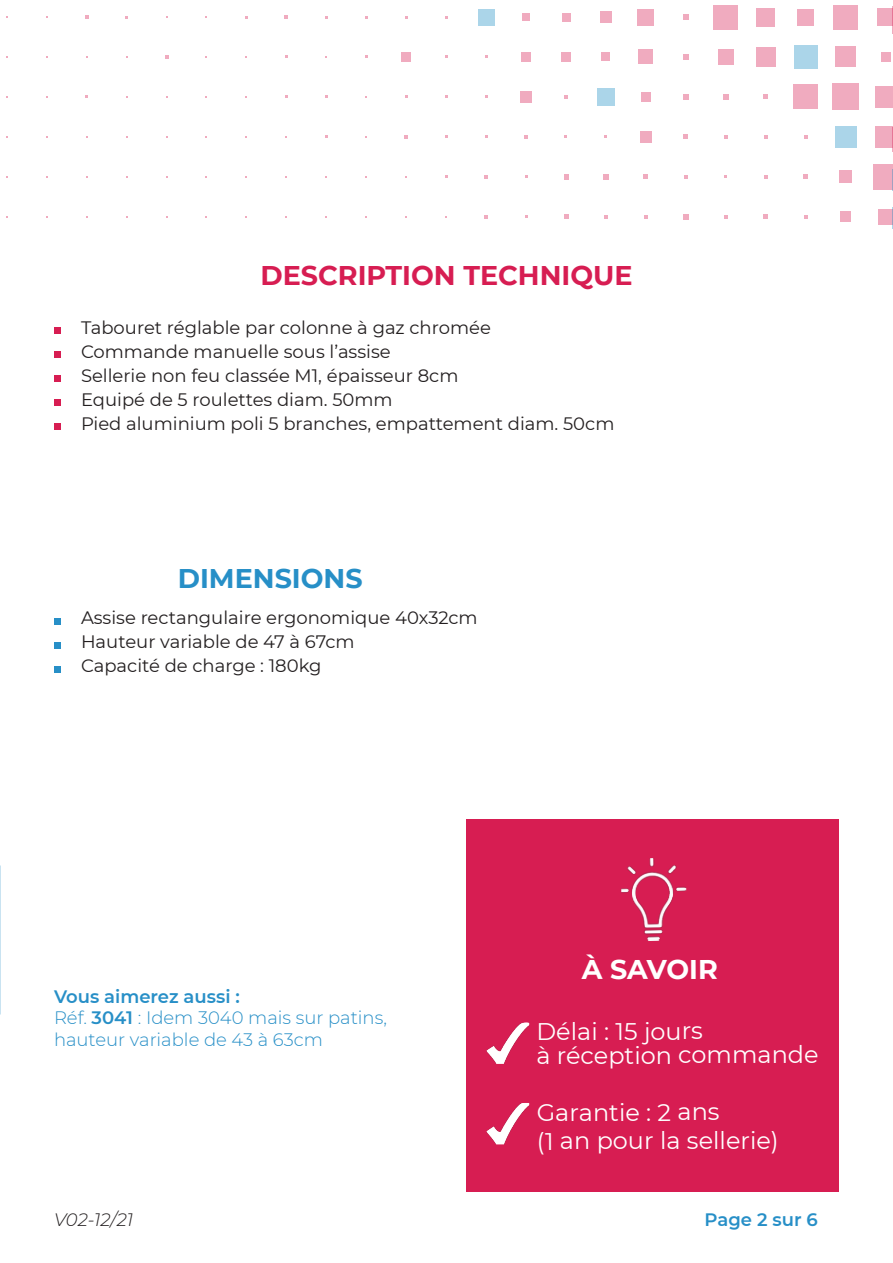
<style>
.page{position:relative;width:893px;height:1263px;background:#fff}
.page>*{position:absolute;margin:0;border:0;box-sizing:border-box;transform-origin:0 0}
.t1{font:700 27px "Montserrat";color:#d71d52}
.t2{font:700 27px "Montserrat";color:#278fc7}
.t3{font:700 27px "Montserrat";letter-spacing:-.005em;color:#fff}
.t4{font:24px "Montserrat";letter-spacing:-.005em;color:#fff}
.t5{font:18px "Montserrat";color:#231f20}
.TITRE_1{font:300 18px "Montserrat";color:#278fc7}
.TITRE_1-2{font:600 18px "Montserrat";color:#278fc7}
.t6{font:italic 300 18px "Montserrat";color:#231f20}
.s1{font-weight:600}
</style>
<div class="page">
<div style="left:878px;top:209px;width:14px;height:16px;background:#f0abbf"></div>
<div style="left:873px;top:164px;width:19px;height:25px;background:#f0abbf"></div>
<div style="left:875px;top:126px;width:17px;height:21px;background:#f0abbf"></div>
<div style="left:875px;top:86px;width:17px;height:22px;background:#f0abbf"></div>
<div style="left:881px;top:52px;width:9px;height:10px;background:#f0abbf"></div>
<div style="left:877px;top:8px;width:15px;height:18px;background:#f0abbf"></div>
<div style="left:840px;top:212px;width:11px;height:10px;background:#f0abbf"></div>
<div style="left:839px;top:171px;width:13px;height:12px;background:#f0abbf"></div>
<div style="left:835px;top:126px;width:21px;height:22px;background:#abd5e9"></div>
<div style="left:832px;top:84px;width:27px;height:26px;background:#f0abbf"></div>
<div style="left:835px;top:47px;width:21px;height:20px;background:#f0abbf"></div>
<div style="left:833px;top:5px;width:25px;height:24px;background:#f0abbf"></div>
<svg style="left:804px;top:215px;width:4px;height:4px"></svg>
<svg style="left:803px;top:175px;width:5px;height:4px"></svg>
<svg style="left:804px;top:135px;width:4px;height:4px"></svg>
<div style="left:793px;top:84px;width:25px;height:25px;background:#f0abbf"></div>
<div style="left:794px;top:45px;width:23px;height:24px;background:#abd5e9"></div>
<div style="left:797px;top:9px;width:17px;height:16px;background:#f0abbf"></div>
<svg style="left:763px;top:214px;width:5px;height:5px"></svg>
<svg style="left:764px;top:175px;width:4px;height:4px"></svg>
<svg style="left:764px;top:135px;width:4px;height:4px"></svg>
<svg style="left:764px;top:95px;width:4px;height:4px"></svg>
<div style="left:756px;top:47px;width:20px;height:20px;background:#f0abbf"></div>
<div style="left:756px;top:8px;width:19px;height:18px;background:#f0abbf"></div>
<svg style="left:724px;top:215px;width:3px;height:4px"></svg>
<svg style="left:724px;top:135px;width:3px;height:4px"></svg>
<svg style="left:723px;top:94px;width:5px;height:6px"></svg>
<div style="left:718px;top:49px;width:15px;height:16px;background:#f0abbf"></div>
<div style="left:713px;top:5px;width:25px;height:24px;background:#f0abbf"></div>
<svg style="left:683px;top:214px;width:5px;height:5px"></svg>
<svg style="left:684px;top:175px;width:4px;height:4px"></svg>
<svg style="left:684px;top:135px;width:4px;height:4px"></svg>
<svg style="left:683px;top:94px;width:5px;height:6px"></svg>
<svg style="left:683px;top:54px;width:5px;height:5px"></svg>
<svg style="left:683px;top:14px;width:6px;height:6px"></svg>
<svg style="left:644px;top:215px;width:4px;height:4px"></svg>
<svg style="left:644px;top:175px;width:4px;height:4px"></svg>
<div style="left:640px;top:131px;width:11px;height:11px;background:#f0abbf"></div>
<div style="left:641px;top:92px;width:9px;height:9px;background:#f0abbf"></div>
<div style="left:639px;top:50px;width:14px;height:14px;background:#f0abbf"></div>
<div style="left:638px;top:9px;width:16px;height:16px;background:#f0abbf"></div>
<svg style="left:604px;top:215px;width:4px;height:4px"></svg>
<svg style="left:603px;top:174px;width:6px;height:5px"></svg>
<div style="left:597px;top:88px;width:18px;height:18px;background:#abd5e9"></div>
<div style="left:602px;top:53px;width:8px;height:8px;background:#f0abbf"></div>
<div style="left:600px;top:11px;width:11px;height:12px;background:#f0abbf"></div>
<svg style="left:564px;top:214px;width:4px;height:5px"></svg>
<svg style="left:564px;top:174px;width:4px;height:5px"></svg>
<svg style="left:564px;top:95px;width:4px;height:4px"></svg>
<div style="left:561px;top:52px;width:9px;height:9px;background:#f0abbf"></div>
<div style="left:562px;top:13px;width:8px;height:8px;background:#f0abbf"></div>
<svg style="left:524px;top:135px;width:4px;height:3px"></svg>
<div style="left:520px;top:91px;width:12px;height:11px;background:#f0abbf"></div>
<div style="left:521px;top:52px;width:10px;height:10px;background:#f0abbf"></div>
<div style="left:522px;top:13px;width:8px;height:8px;background:#f0abbf"></div>
<svg style="left:484px;top:215px;width:4px;height:4px"></svg>
<svg style="left:484px;top:175px;width:4px;height:3px"></svg>
<div style="left:478px;top:9px;width:16px;height:16px;background:#abd5e9"></div>
<svg style="left:404px;top:135px;width:4px;height:4px"></svg>
<div style="left:401px;top:52px;width:10px;height:10px;background:#f0abbf"></div>
<svg style="left:285px;top:15px;width:3px;height:4px"></svg>
<svg style="left:165px;top:55px;width:3px;height:4px"></svg>
<svg style="left:85px;top:15px;width:3px;height:4px"></svg>
<svg style="left:54px;top:618px;width:6px;height:6px"></svg>
<svg style="left:54px;top:642px;width:6px;height:6px"></svg>
<svg style="left:54px;top:666px;width:6px;height:6px"></svg>
<svg style="left:54px;top:327px;width:6px;height:6px"></svg>
<svg style="left:54px;top:351px;width:6px;height:6px"></svg>
<svg style="left:54px;top:375px;width:6px;height:6px"></svg>
<svg style="left:54px;top:399px;width:6px;height:6px"></svg>
<svg style="left:54px;top:423px;width:6px;height:6px"></svg>
<div style="left:467px;top:820px;width:372px;height:372px;background:#d71d52"></div>
<img style="left:486px;top:1022px;width:43px;height:42px">
<img style="left:486px;top:1103px;width:43px;height:41px">
<img style="left:621px;top:858px;width:66px;height:83px">
<svg style="left:892px;top:208px;width:1px;height:21px"></svg>
<svg style="left:892px;top:169px;width:1px;height:22px"></svg>
<svg style="left:892px;top:127px;width:1px;height:25px"></svg>
<svg style="left:892px;top:6px;width:1px;height:28px"></svg>
<p class="t1" style="left:260px;top:256px;width:374px">DESCRIPTION TECHNIQUE</p>
<p class="t5" style="left:81px;top:315px;width:411px">Tabouret réglable par colonne à gaz chromée</p>
<p class="t5" style="left:81px;top:339px;width:311px">Commande manuelle sous l’assise</p>
<p class="t5" style="left:81px;top:363px;width:379px">Sellerie non feu classée M1, épaisseur 8cm</p>
<p class="t5" style="left:81px;top:387px;width:313px">Equipé de 5 roulettes diam. 50mm</p>
<p class="t5" style="left:81px;top:411px;width:535px">Pied aluminium poli 5 branches, empattement diam. 50cm</p>
<p class="t2" style="left:178px;top:559px;width:186px">DIMENSIONS</p>
<p class="t5" style="left:81px;top:606px;width:398px">Assise rectangulaire ergonomique 40x32cm</p>
<p class="t5" style="left:81px;top:630px;width:275px">Hauteur variable de 47 à 67cm</p>
<p class="t5" style="left:81px;top:654px;width:242px">Capacité de charge : 180kg</p>
<p class="t3" style="left:582px;top:950px;width:138px">À SAVOIR</p>
<p class="TITRE_1-2" style="left:54px;top:983px;width:187px">Vous aimerez aussi :</p>
<p class="TITRE_1" style="left:54px;top:1006px;width:334px">Réf. <span class="s1">3041</span> : Idem 3040 mais sur patins,</p>
<p class="TITRE_1" style="left:54px;top:1027px;width:270px">hauteur variable de 43 à 63cm</p>
<p class="t4" style="left:536px;top:1015px;width:168px">Délai : 15 jours</p>
<p class="t4" style="left:536px;top:1038px;width:284px">à réception commande</p>
<p class="t4" style="left:537px;top:1096px;width:185px">Garantie : 2 ans</p>
<p class="t4" style="left:537px;top:1124px;width:244px">(1 an pour la sellerie)</p>
<p class="t6" style="left:54px;top:1208px;width:81px">V02-12/21</p>
<p class="TITRE_1-2" style="left:705px;top:1207px;width:115px">Page 2 sur 6</p>
</div>
